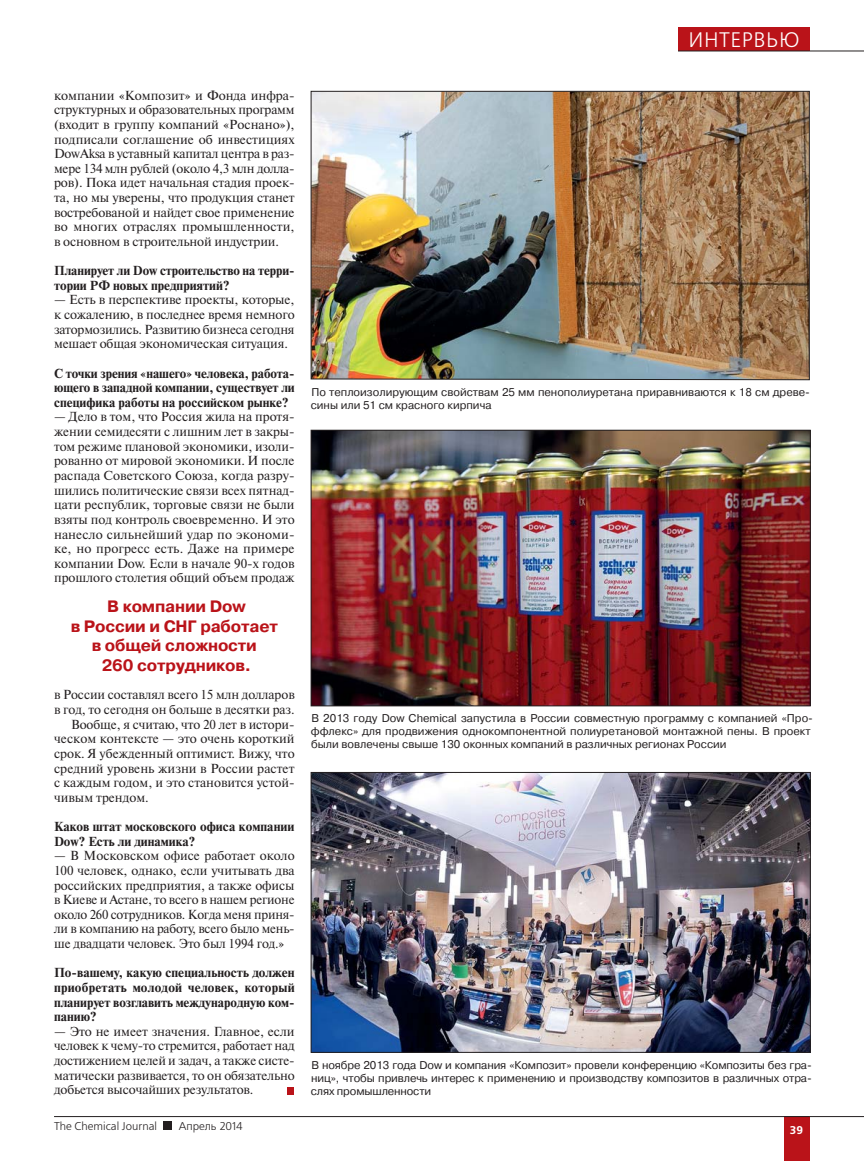
<style>
.page{position:relative;width:864px;height:1161px;background:#fff}
.page>*{position:absolute;margin:0;border:0;box-sizing:border-box;transform-origin:0 0}
.t1{font:21px "Free Set C";letter-spacing:.025em;color:#fff}
.t2{font:700 16.5px/19.5px "Pragmatica C";letter-spacing:-.01em;color:#ba1319;text-align:center}
.t3{font:13.05px/14.7px "Newton C";letter-spacing:-.005em;color:#231f20;text-align:justify}
.t4{font:700 13.05px/14.7px "Newton C";color:#231f20}
.t5{font:11.25px/12.8px "Pragmatica C";color:#231f20}
.t6{font:11.25px "Free Set C";color:#231f20}
.t7{font:700 11.25px "Free Set C";color:#fff}
</style>
<div class="page">
<img style="left:312px;top:774px;width:496px;height:277px">
<div style="left:310px;top:772px;width:500px;height:281px;border:1px solid #231f20"></div>
<div style="left:287px;top:1087px;width:7px;height:7px;background:#ba1319"></div>
<img style="left:310px;top:91px;width:499px;height:289px">
<img style="left:312px;top:432px;width:496px;height:272px">
<div style="left:310px;top:430px;width:500px;height:276px;border:1px solid #231f20"></div>
<div style="left:783px;top:1116px;width:26px;height:45px;background:#ba1319"></div>
<hr style="left:54px;top:1116px;width:755px;height:1px;background:#231f20">
<hr style="left:809px;top:1116px;width:54px;height:1px;background:#231f20">
<div style="left:164px;top:1121px;width:8px;height:9px;background:#231f20"></div>
<div style="left:677px;top:27px;width:132px;height:24px;background:#ba1319"></div>
<hr style="left:677px;top:51px;width:132px;height:1px;background:#231f20">
<hr style="left:809px;top:51px;width:54px;height:1px;background:#231f20">
<h1 class="t1" style="left:688px;top:32px;width:112px">ИНТЕРВЬЮ</h1>
<p class="t3" style="left:54px;top:89px;width:242px">компании «Композит» и Фонда инфра&shy;структурных и образовательных программ (входит в группу компаний «Роснано»), подписали соглашение об инвестициях DowAksa в уставный капитал центра в раз&shy;мере 134 млн рублей (около 4,3 млн долла&shy;ров). Пока идет начальная стадия проек&shy;та, но мы уверены, что продукция станет востребованой и найдет свое применение во многих отраслях промышленности, в основном в строительной индустрии.</p>
<p class="t4" style="left:54px;top:265px;width:242px">Планирует ли Dow cтроительство на терри&shy;тории РФ новых предприятий?</p>
<p class="t3" style="left:54px;top:294px;width:242px">— Есть в перспективе проекты, которые, к сожалению, в последнее время немного затормозились. Развитию бизнеса сегодня мешает общая экономическая ситуация.</p>
<p class="t4" style="left:54px;top:367px;width:242px;text-align:justify">С точки зрения «нашего» человека, работа&shy;ющего в западной компании, существует ли специфика работы на российском рынке?</p>
<p class="t3" style="left:54px;top:411px;width:242px">— Дело в том, что Россия жила на протя&shy;жении семидесяти с лишним лет в закры&shy;том режиме плановой экономики, изоли&shy;рованно от мировой экономики. И после распада Советского Союза, когда разру&shy;шились политические связи всех пятнад&shy;цати республик, торговые связи не были взяты под контроль своевременно. И это нанесло сильнейший удар по экономи&shy;ке, но прогресс есть. Даже на примере компании Dow. Если в начале 90-х годов прошлого столетия общий объем продаж</p>
<p class="t2" style="left:71px;top:599px;width:209px">В компании Dow<br>в России и СНГ работает в общей сложности<br>260 сотрудников.</p>
<p class="t3" style="left:54px;top:689px;width:242px">в России составлял всего 15 млн долларов</p>
<p class="t3" style="left:54px;top:703px;width:242px">в год, то сегодня он больше в десятки раз.</p>
<p class="t3" style="left:71px;top:718px;width:225px">Вообще, я считаю, что 20 лет в истори-</p>
<p class="t3" style="left:54px;top:733px;width:242px">ческом контексте — это очень короткий</p>
<p class="t3" style="left:54px;top:747px;width:242px">срок. Я убежденный оптимист. Вижу, что</p>
<p class="t3" style="left:54px;top:762px;width:242px">средний уровень жизни в России растет</p>
<p class="t3" style="left:54px;top:777px;width:242px">с каждым годом, и это становится устой-</p>
<p class="t3" style="left:54px;top:791px;width:96px">чивым трендом.</p>
<p class="t4" style="left:54px;top:820px;width:242px">Каков штат московского офиса компании<br>Dow? Есть ли динамика?</p>
<p class="t3" style="left:54px;top:850px;width:242px">— В Московском офисе работает около 100 человек, однако, если учитывать два российских предприятия, а также офисы в Киеве и Астане, то всего в нашем регионе около 260 сотрудников. Когда меня приня&shy;ли в компанию на работу, всего было мень&shy;ше двадцати человек. Это был 1994 год.»</p>
<p class="t4" style="left:54px;top:967px;width:242px;text-align:justify">По-вашему, какую специальность должен приобретать молодой человек, который планирует возглавить международную ком&shy;панию?</p>
<p class="t3" style="left:54px;top:1025px;width:242px">— Это не имеет значения. Главное, если человек к чему-то стремится, работает над достижением целей и задач, а также систе&shy;матически развивается, то он обязательно добьется высочайших результатов.</p>
<p class="t5" style="left:310px;top:387px;width:500px">По теплоизолирующим свойствам 25 мм пенополиуретана приравниваются к 18 см древе&shy;сины или 51 см красного кирпича</p>
<p class="t5" style="left:310px;top:713px;width:503px">В 2013 году Dow Chemical запустила в России совместную программу с компанией «Про&shy;ффлекс» для продвижения однокомпонентной полиуретановой монтажной пены. В проект были вовлечены свыше 130 оконных компаний в различных регионах России</p>
<p class="t5" style="left:310px;top:1060px;width:502px;text-align:justify">В ноябре 2013 года Dow и компания «Композит» провели конференцию «Композиты без гра&shy;ниц», чтобы привлечь интерес к применению и производству композитов в различных отра&shy;слях промышленности</p>
<p class="t6" style="left:54px;top:1122px;width:104px">The Chemical Journal</p>
<p class="t6" style="left:179px;top:1122px;width:66px">Апрель 2014</p>
<p class="t7" style="left:789px;top:1125px;width:15px">39</p>
</div>
